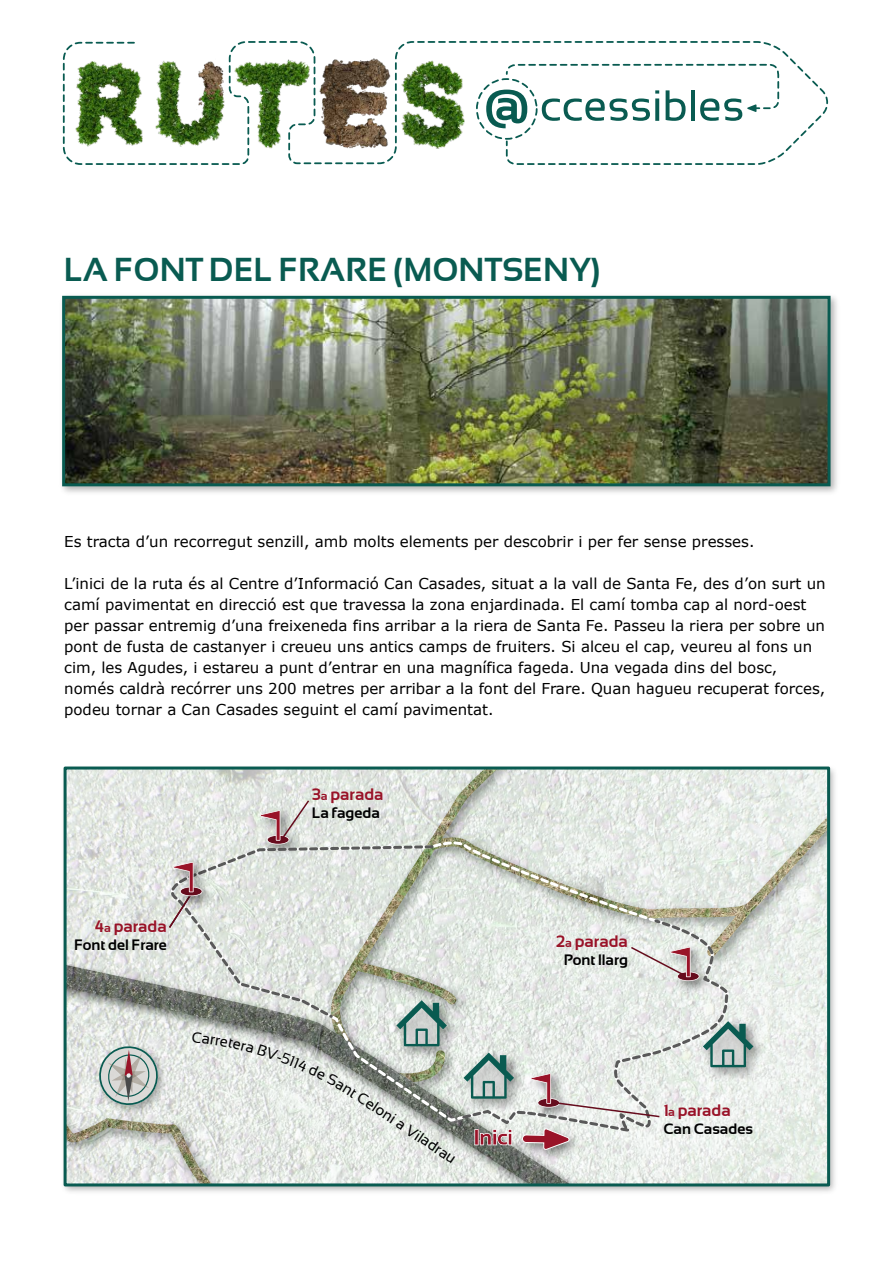
<style>
.page{position:relative;width:893px;height:1263px;background:#fff}
.page>*{position:absolute;margin:0;border:0;box-sizing:border-box;transform-origin:0 0}
.t1{font:700 33px "Sansation";color:#095b51}
.t2{font:700 16.5px "Sansation";color:#991328}
.t3{font:15px/21px "Verdana";color:#000}
.t4{font:700 15px "Sansation";color:#000}
.t5{font:15px "Sansation";color:#000}
.s1{font-size:12px}
</style>
<div class="page">
<svg style="left:62px;top:41px;width:767px;height:109px"></svg>
<img style="left:62px;top:150px;width:775px;height:343px">
<img style="left:66px;top:300px;width:760px;height:182px">
<div style="left:62px;top:296px;width:768px;height:190px;border:3px solid #095b51"></div>
<img style="left:68px;top:770px;width:758px;height:412px">
<div style="left:64px;top:766px;width:766px;height:420px;border:3px solid #095b51"></div>
<img style="left:93px;top:1040px;width:75px;height:77px">
<svg style="left:95px;top:1042px;width:67px;height:67px"></svg>
<svg style="left:168px;top:834px;width:567px;height:298px"></svg>
<img style="left:252px;top:802px;width:8px;height:42px">
<img style="left:388px;top:992px;width:72px;height:71px">
<svg style="left:396px;top:1000px;width:51px;height:46px"></svg>
<img style="left:455px;top:1044px;width:5px;height:72px">
<img style="left:735px;top:1013px;width:35px;height:71px">
<svg style="left:735px;top:1021px;width:18px;height:46px"></svg>
<svg style="left:260px;top:799px;width:51px;height:45px"></svg>
<svg style="left:474px;top:1132px;width:38px;height:13px"></svg>
<img style="left:514px;top:1132px;width:8px;height:35px">
<svg style="left:460px;top:917px;width:275px;height:215px"></svg>
<svg style="left:168px;top:844px;width:267px;height:176px"></svg>
<svg style="left:522px;top:1041px;width:139px;height:151px"></svg>
<img style="left:165px;top:853px;width:55px;height:60px">
<svg style="left:168px;top:862px;width:34px;height:67px"></svg>
<svg style="left:228px;top:1038px;width:116px;height:52px"></svg>
<h1 class="t1" style="left:64px;top:251px;width:538px">LA FONT DEL FRARE (MONTSENY)</h1>
<p class="t3" style="left:64px;top:531px;width:692px">Es tracta d’un recorregut senzill, amb molts elements per descobrir i per fer sense presses.</p>
<p class="t3" style="left:64px;top:573px;width:763px">L’inici de la ruta és al Centre d’Informació Can Casades, situat a la vall de Santa Fe, des d’on surt un camí pavimentat en direcció est que travessa la zona enjardinada. El camí tomba cap al nord-oest per passar entremig d’una freixeneda fins arribar a la riera de Santa Fe. Passeu la riera per sobre un pont de fusta de castanyer i creueu uns antics camps de fruiters. Si alceu el cap, veureu al fons un cim, les Agudes, i estareu a punt d’entrar en una magnífica fageda. Una vegada dins del bosc, només caldrà recórrer uns 200 metres per arribar a la font del Frare. Quan hagueu recuperat forces, podeu tornar a Can Casades seguint el camí pavimentat.</p>
<p class="t2" style="left:95px;top:917px;width:73px">4<span class="s1">a</span> parada</p>
<p class="t4" style="left:74px;top:936px;width:94px">Font del Frare</p>
<p class="t5" style="left:193px;top:1028px;width:38px;rotate:9deg">Carre</p>
<p class="t2" style="left:312px;top:785px;width:73px">3<span class="s1">a</span> parada</p>
<p class="t4" style="left:312px;top:804px;width:70px">La fageda</p>
<p class="t5" style="left:349px;top:1079px;width:37px;rotate:33deg">nt Ce</p>
<p class="t5" style="left:379px;top:1099px;width:99px;rotate:34deg">loni a Viladrau</p>
<p class="t2" style="left:556px;top:932px;width:74px">2<span class="s1">a</span> parada</p>
<p class="t4" style="left:564px;top:951px;width:66px">Pont llarg</p>
<p class="t2" style="left:663px;top:1101px;width:69px">1<span class="s1">a</span> parada</p>
<p class="t4" style="left:663px;top:1120px;width:91px">Can Casades</p>
</div>
